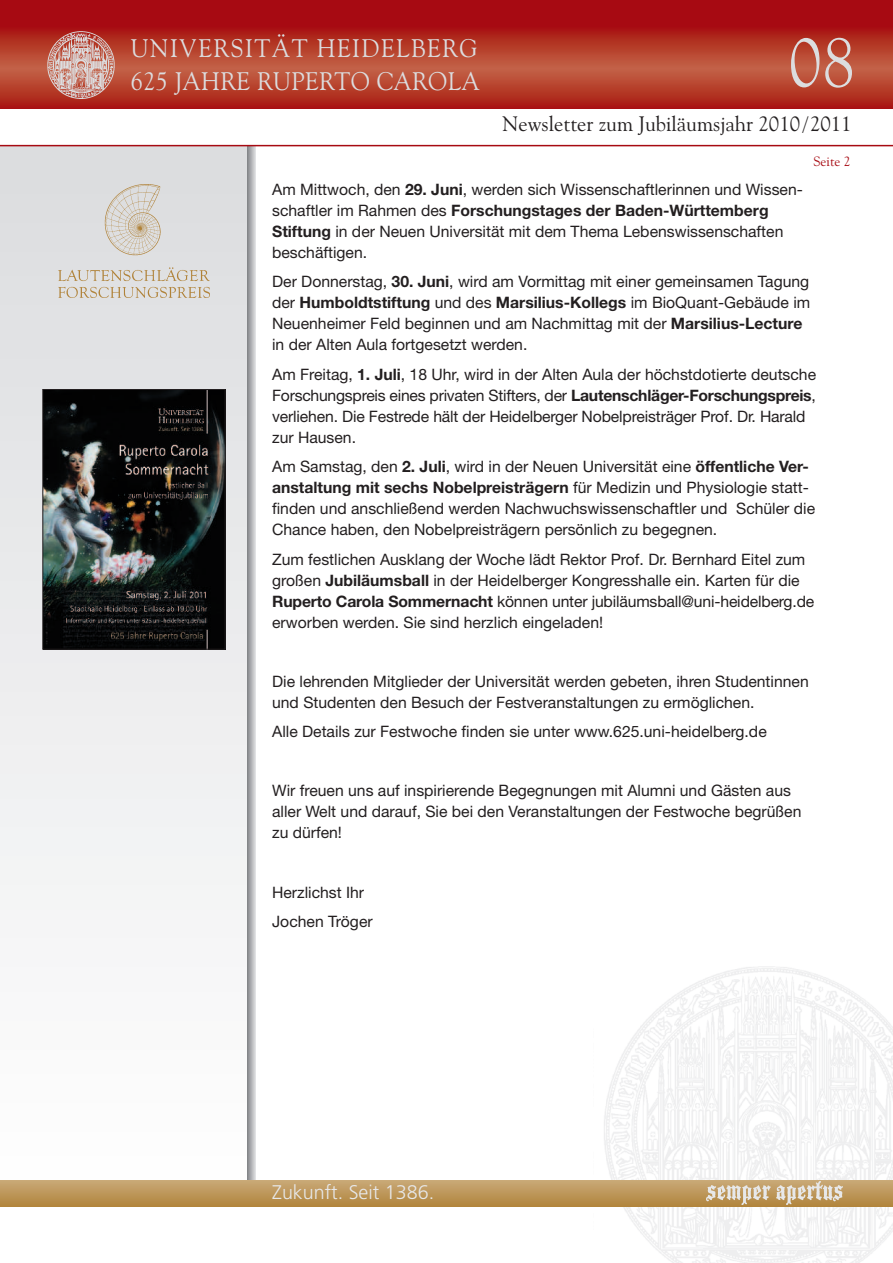
<style>
.page{position:relative;width:893px;height:1263px;background:#fff}
.page>*{position:absolute;margin:0;border:0;box-sizing:border-box;transform-origin:0 0}
.t1{font:69.45px "Goudy Old Style BT";color:#dcdddf;scale:.95 1}
.t2{font:25.5px/33px "Goudy Old Style BT";letter-spacing:.065em;color:#dcdddf;scale:.95 1}
.t3{font:21px "Goudy Old Style BT";color:#231f20}
.t4{font:300 19.8px "Frutiger";color:#e7e8e9}
.t5{font:15.75px/21px "Helvetica Neue LT";color:#231f20}
.t6{font:13.5px "Goudy Old Style BT";color:#a70a12}
.s1{font-weight:700}
</style>
<div class="page">
<div style="left:0;top:0;width:893px;height:68px;background:#a70a12"></div>
<svg style="left:247px;top:146px;width:9px;height:1034px"></svg>
<svg style="left:0;top:31px;width:893px;height:78px"></svg>
<img style="left:594px;top:966px;width:299px;height:297px">
<img style="left:47px;top:31px;width:67px;height:67px">
<div style="left:0;top:146px;width:247px;height:1045px;background:linear-gradient(to bottom,#d9dadc,#fefefe)"></div>
<div style="left:0;top:1180px;width:893px;height:26px;background:linear-gradient(to bottom,#c9a978,#b38841)"></div>
<img style="left:706px;top:1182px;width:137px;height:22px">
<hr style="left:0;top:145px;width:893px;height:1px;background:#a70a12">
<img style="left:45px;top:391px;width:178px;height:256px">
<div style="left:43px;top:389px;width:182px;height:260px;border:1px solid #231f20"></div>
<img style="left:59px;top:185px;width:150px;height:113px">
<h2 class="t2" style="left:131px;top:34px;width:369px">UNIVERSITÄT HEIDELBERG<br>625 JAHRE RUPERTO CAROLA</h2>
<h1 class="t1" style="left:789px;top:35px;width:72px">08</h1>
<h3 class="t3" style="left:502px;top:115px;width:351px">Newsletter zum Jubiläumsjahr 2010/2011</h3>
<p class="t6" style="left:813px;top:156px;width:38px">Seite 2</p>
<p class="t5" style="left:272px;top:180px;width:532px">Am Mittwoch, den <span class="s1">29. Juni</span>, werden sich Wissenschaftlerinnen und Wissen&shy;schaftler im Rahmen des <span class="s1">Forschungstages der Baden-Württemberg Stiftung</span> in der Neuen Universität mit dem Thema Lebenswissenschaften beschäftigen.</p>
<p class="t5" style="left:272px;top:273px;width:540px">Der Donnerstag, <span class="s1">30. Juni</span>, wird am Vormittag mit einer gemeinsamen Tagung der <span class="s1">Humboldtstiftung</span> und des <span class="s1">Marsilius-Kollegs</span> im BioQuant-Gebäude im Neuenheimer Feld beginnen und am Nachmittag mit der <span class="s1">Marsilius-Lecture </span>in der Alten Aula fortgesetzt werden.</p>
<p class="t5" style="left:272px;top:365px;width:545px">Am Freitag, <span class="s1">1. Juli</span>, 18 Uhr, wird in der Alten Aula der höchstdotierte deutsche Forschungspreis eines privaten Stifters, der <span class="s1">Lautenschläger-Forschungspreis</span>, verliehen. Die Festrede hält der Heidelberger Nobelpreisträger Prof. Dr. Harald zur Hausen.</p>
<p class="t5" style="left:272px;top:458px;width:544px">Am Samstag, den <span class="s1">2. Juli</span>, wird in der Neuen Universität eine <span class="s1">öffentliche Ver&shy;anstaltung mit sechs Nobelpreisträgern</span> für Medizin und Physiologie statt&shy;finden und anschließend werden Nachwuchswissenschaftler und Schüler die Chance haben, den Nobelpreisträgern persönlich zu begegnen.</p>
<p class="t5" style="left:272px;top:550px;width:544px">Zum festlichen Ausklang der Woche lädt Rektor Prof. Dr. Bernhard Eitel zum großen <span class="s1">Jubiläumsball</span> in der Heidelberger Kongresshalle ein. Karten für die <span class="s1">Ruperto Carola Sommernacht</span> können unter jubiläumsball@uni-heidelberg.de erworben werden. Sie sind herzlich eingeladen!</p>
<p class="t5" style="left:272px;top:672px;width:538px">Die lehrenden Mitglieder der Universität werden gebeten, ihren Studentinnen und Studenten den Besuch der Festveranstaltungen zu ermöglichen.</p>
<p class="t5" style="left:272px;top:723px;width:496px">Alle Details zur Festwoche finden sie unter www.625.uni-heidelberg.de</p>
<p class="t5" style="left:272px;top:782px;width:531px">Wir freuen uns auf inspirierende Begegnungen mit Alumni und Gästen aus aller Welt und darauf, Sie bei den Veranstaltungen der Festwoche begrüßen zu dürfen!</p>
<p class="t5" style="left:272px;top:879px;width:102px;line-height:29.5px">Herzlichst Ihr<br>Jochen Tröger</p>
<p class="t4" style="left:272px;top:1184px;width:164px">Zukunft. Seit 1386.</p>
</div>
